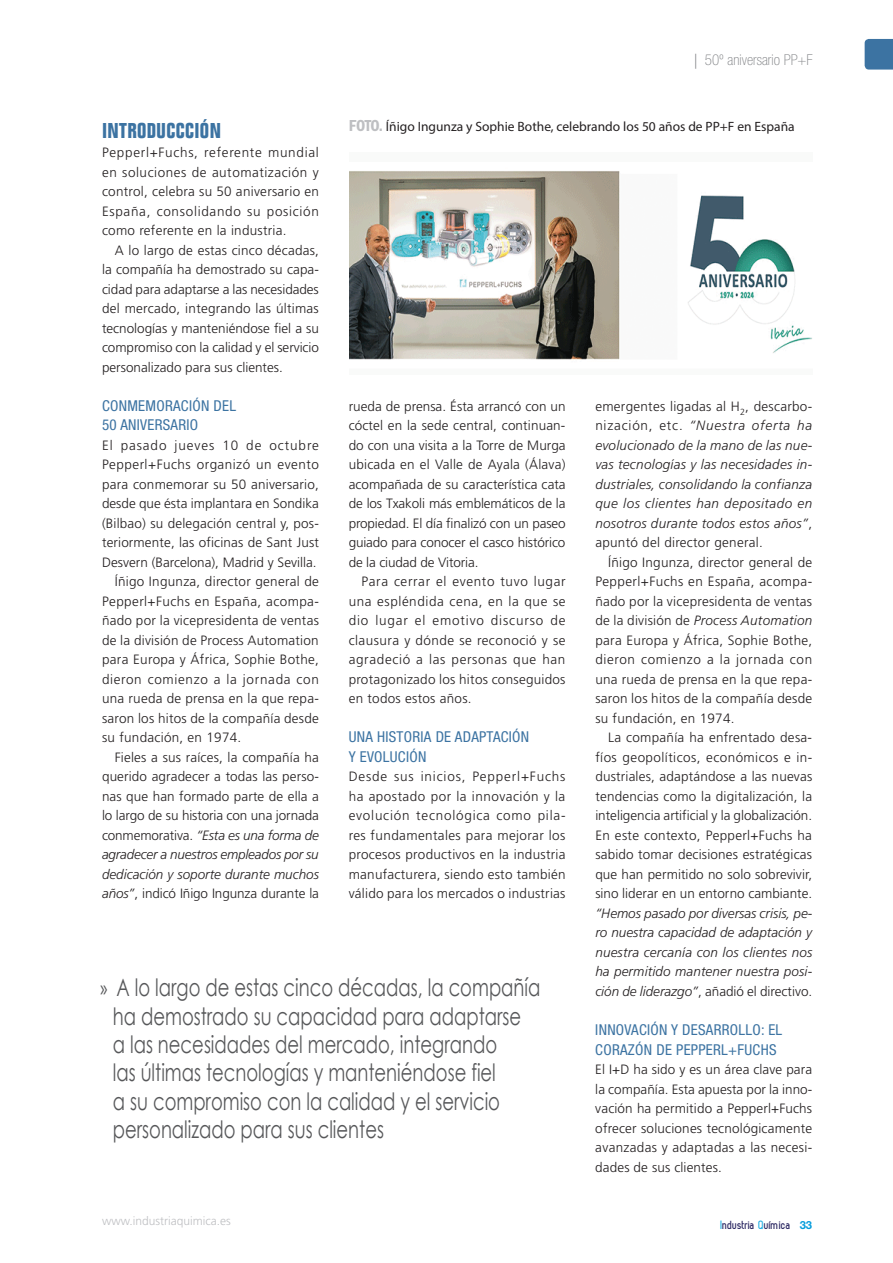
<style>
.page{position:relative;width:893px;height:1263px;background:#fff}
.page>*{position:absolute;margin:0;border:0;box-sizing:border-box;transform-origin:0 0}
.t1{font:24px/28.5px "Century Gothic";color:#57585a;scale:.75 1}
.t2{font:700 condensed 21px "Folio";letter-spacing:.02em;color:#3c73a2}
.t3{font:condensed 15px/19.5px "Helvetica Neue LT Std";letter-spacing:.02em;color:#3c73a2}
.t4{font:100 condensed 15px "Helvetica Neue LT Std";color:#808285}
.t5{font:300 13.5px/19.5px "Frutiger";letter-spacing:.015em;color:#231f20;text-align:justify}
.t6{font:italic 300 13.5px/19.5px "Frutiger";letter-spacing:.01em;color:#231f20;text-align:justify}
.t7{font:300 13.5px "Frutiger";letter-spacing:-.01em;color:#231f20}
.t8{font:13.5px "Myriad Pro";color:#231f20}
.t9{font:italic 300 13.5px "Frutiger";letter-spacing:-.015em;color:#231f20}
.t10{font:italic 300 13.5px "Frutiger";letter-spacing:-.01em;color:#231f20}
.t11{font:300 13.5px "Frutiger";letter-spacing:.035em;color:#231f20}
.t12{font:300 13.5px "Frutiger";letter-spacing:.05em;color:#231f20}
.t13{font:300 13.5px "Frutiger";letter-spacing:.07em;color:#231f20}
.t14{font:300 12px "Frutiger";color:#bebfc2}
.t15{font:700 12px "Zag";color:#27235f}
.s1{font-family:"Frutiger";font-weight:300}
.s2{font-style:normal}
.s3{font-style:italic}
.s4{font-family:"Franklin Gothic";font-weight:600;font-stretch:condensed;font-size:16.5px;color:#bebfc2}
.s5{font-family:"Myriad Pro"}
.s6{color:#1bace1}
.s7{font-family:"Helvetica Neue LT Std";font-size:11.25px;color:#069ddc}
</style>
<div class="page">
<svg style="left:865px;top:39px;width:28px;height:31px"></svg>
<img style="left:349px;top:171px;width:463px;height:189px">
<p class="t4" style="left:694px;top:51px;width:120px"><span class="s1">|</span> 50º aniversario PP+F</p>
<h2 class="t2" style="left:102px;top:119px;width:120px">INTRODUCCCIÓN</h2>
<p class="t5" style="left:102px;top:143px;width:218px">Pepperl+Fuchs, referente mundial en soluciones de automatización y control, celebra su 50 aniversario en España, consolidando su posición como referente en la industria.</p>
<p class="t5" style="left:102px;top:241px;width:218px;text-indent:13px">A lo largo de estas cinco décadas, la compañía ha demostrado su capa&shy;cidad para adaptarse a las necesidades del mercado, integrando las últimas tecnologías y manteniéndose fiel a su compromiso con la calidad y el servicio personalizado para sus clientes.</p>
<p class="t3" style="left:102px;top:396px;width:136px">CONMEMORACIÓN DEL<br>50 ANIVERSARIO</p>
<p class="t13" style="left:102px;top:438px;width:218px">El pasado jueves 10 de octubre</p>
<p class="t11" style="left:102px;top:457px;width:218px">Pepperl+Fuchs organizó un evento</p>
<p class="t5" style="left:102px;top:475px;width:218px">para conmemorar su 50 aniversario,</p>
<p class="t5" style="left:102px;top:494px;width:218px">desde que ésta implantara en Sondika</p>
<p class="t5" style="left:102px;top:514px;width:218px">(Bilbao) su delegación central y, pos-</p>
<p class="t5" style="left:102px;top:533px;width:218px">teriormente, las oficinas de Sant Just</p>
<p class="t5" style="left:102px;top:553px;width:216px">Desvern (Barcelona), Madrid y Sevilla.</p>
<p class="t5" style="left:115px;top:572px;width:206px">Íñigo Ingunza, director general de</p>
<p class="t5" style="left:102px;top:592px;width:218px">Pepperl+Fuchs en España, acompa-</p>
<p class="t5" style="left:102px;top:611px;width:218px">ñado por la vicepresidenta de ventas</p>
<p class="t5" style="left:102px;top:631px;width:218px">de la división de Process Automation</p>
<p class="t5" style="left:102px;top:650px;width:218px">para Europa y África, Sophie Bothe,</p>
<p class="t12" style="left:102px;top:672px;width:218px">dieron comienzo a la jornada con</p>
<p class="t5" style="left:102px;top:689px;width:218px">una rueda de prensa en la que repa-</p>
<p class="t5" style="left:102px;top:709px;width:218px">saron los hitos de la compañía desde</p>
<p class="t5" style="left:102px;top:728px;width:141px">su fundación, en 1974.</p>
<p class="t5" style="left:115px;top:748px;width:206px">Fieles a sus raíces, la compañía ha</p>
<p class="t5" style="left:102px;top:767px;width:218px">querido agradecer a todas las perso-</p>
<p class="t5" style="left:102px;top:787px;width:218px">nas que han formado parte de ella a</p>
<p class="t7" style="left:102px;top:808px;width:218px">lo largo de su historia con una jornada</p>
<p class="t10" style="left:102px;top:827px;width:218px"><span class="s2">conmemorativa.</span> “Esta es una forma de</p>
<p class="t9" style="left:102px;top:847px;width:218px">agradecer a nuestros empleados por su</p>
<p class="t6" style="left:102px;top:865px;width:218px">dedicación y soporte durante muchos</p>
<p class="t7" style="left:102px;top:886px;width:218px"><span class="s3">años”</span>, indicó Iñigo Ingunza durante la</p>
<p class="t8" style="left:349px;top:119px;width:447px"><span class="s4">FOTO.</span> Íñigo Ingunza y Sophie Bothe, celebrando los 50 años de PP+F en España</p>
<p class="t5" style="left:349px;top:397px;width:218px">rueda de prensa. Ésta arrancó con un cóctel en la sede central, continuan&shy;do con una visita a la Torre de Murga ubicada en el Valle de Ayala (Álava) acompañada de su característica cata de los Txakoli más emblemáticos de la propiedad. El día finalizó con un paseo guiado para conocer el casco histórico de la ciudad de Vitoria.</p>
<p class="t5" style="left:349px;top:572px;width:218px;text-indent:13px">Para cerrar el evento tuvo lugar una espléndida cena, en la que se dio lugar el emotivo discurso de clausura y dónde se reconoció y se agradeció a las personas que han protagonizado los hitos conseguidos en todos estos años.</p>
<p class="t3" style="left:349px;top:727px;width:182px">UNA HISTORIA DE ADAPTACIÓN<br>Y EVOLUCIÓN</p>
<p class="t5" style="left:349px;top:767px;width:218px">Desde sus inicios, Pepperl+Fuchs ha apostado por la innovación y la evolución tecnológica como pila&shy;res fundamentales para mejorar los procesos productivos en la industria manufacturera, siendo esto también válido para los mercados o industrias</p>
<p class="t6" style="left:595px;top:397px;width:218px"><span class="s2">emergentes ligadas al H</span><sub>2</sub><span class="s2">, descarbo&shy;nización, etc.</span> “Nuestra oferta ha evolucionado de la mano de las nue&shy;vas tecnologías y las necesidades in&shy;dustriales, consolidando la confianza que los clientes han depositado en nosotros durante todos estos años”<span class="s2">, apuntó del director general.</span></p>
<p class="t5" style="left:595px;top:553px;width:218px;text-indent:13px">Íñigo Ingunza, director general de Pepperl+Fuchs en España, acompa&shy;ñado por la vicepresidenta de ventas de la división de <span class="s3">Process Automation </span>para Europa y África, Sophie Bothe, dieron comienzo a la jornada con una rueda de prensa en la que repa&shy;saron los hitos de la compañía desde su fundación, en 1974.</p>
<p class="t5" style="left:595px;top:728px;width:218px;text-indent:13px">La compañía ha enfrentado desa&shy;fíos geopolíticos, económicos e in&shy;dustriales, adaptándose a las nuevas tendencias como la digitalización, la inteligencia artificial y la globalización.<br>En este contexto, Pepperl+Fuchs ha sabido tomar decisiones estratégicas que han permitido no solo sobrevivir, sino liderar en un entorno cambiante.</p>
<p class="t6" style="left:595px;top:903px;width:218px">“Hemos pasado por diversas crisis, pe&shy;ro nuestra capacidad de adaptación y nuestra cercanía con los clientes nos ha permitido mantener nuestra posi&shy;ción de liderazgo”<span class="s2">, añadió el directivo.</span></p>
<p class="t3" style="left:595px;top:1020px;width:188px">INNOVACIÓN Y DESARROLLO: EL<br>CORAZÓN DE PEPPERL+FUCHS</p>
<p class="t5" style="left:595px;top:1060px;width:218px">El I+D ha sido y es un área clave para la compañía. Esta apuesta por la inno&shy;vación ha permitido a Pepperl+Fuchs ofrecer soluciones tecnológicamente avanzadas y adaptadas a las necesi&shy;dades de sus clientes.</p>
<p class="t1" style="left:113px;top:973px;width:572px;text-indent:-13px"><span class="s5">»</span> A lo largo de estas cinco décadas, la compañía ha demostrado su capacidad para adaptarse<br>a las necesidades del mercado, integrando<br>las últimas tecnologías y manteniéndose fiel<br>a su compromiso con la calidad y el servicio personalizado para sus clientes</p>
<p class="t14" style="left:102px;top:1214px;width:130px">www.industriaquimica.es</p>
<p class="t15" style="left:720px;top:1218px;width:93px"><span class="s6">I</span>ndustria <span class="s6">Q</span>uímica <span class="s7">33</span></p>
</div>
